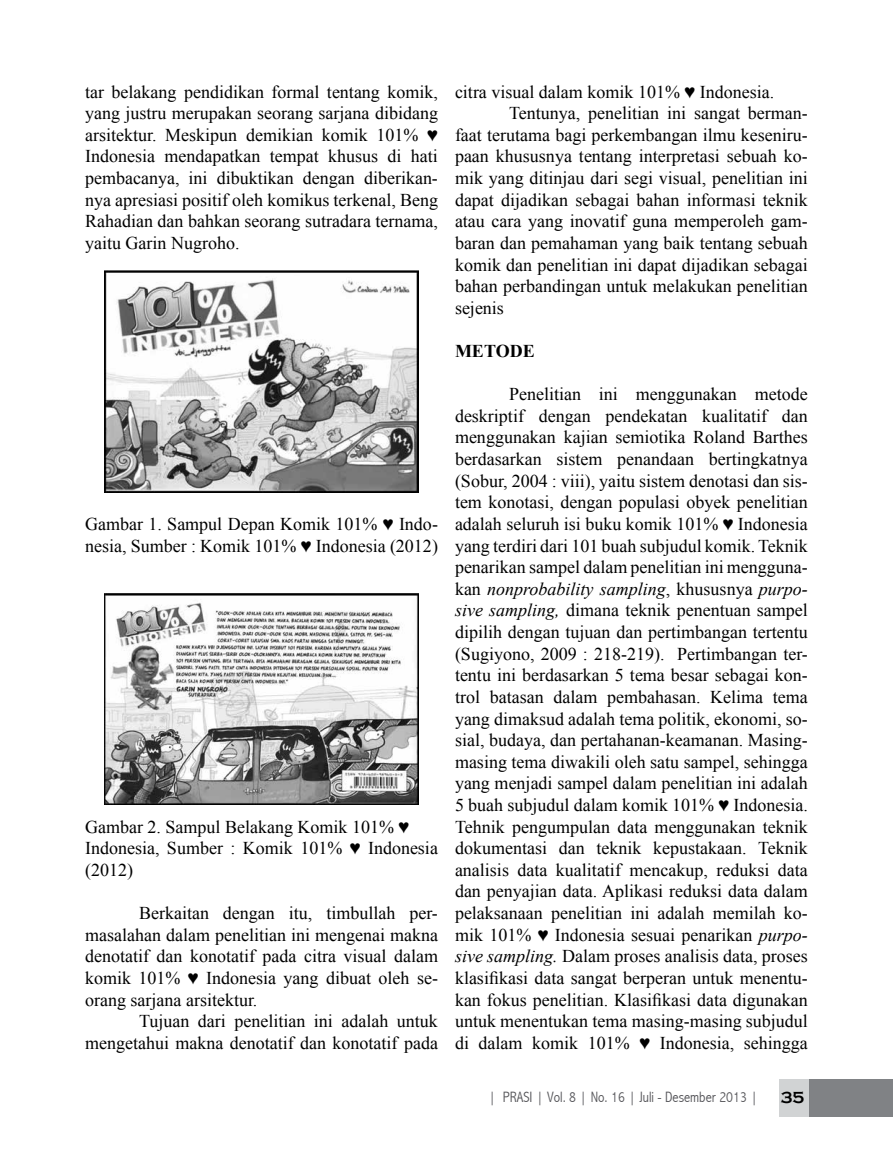
<style>
.page{position:relative;width:893px;height:1149px;background:#fff}
.page>*{position:absolute;margin:0;border:0;box-sizing:border-box;transform-origin:0 0}
.t1{font:18px/21.6px "Times New Roman";color:#000;text-align:justify}
.t2{font:700 18px "Times New Roman";color:#000}
.t3{font:700 16.5px "Copperplate Gothic";color:#000}
.t4{font:300 15px "Abadi MT Condensed";color:#56565a}
.s1{font-style:italic}
</style>
<div class="page">
<div style="left:779px;top:1079px;width:114px;height:37px;background:#d1d3d4"></div>
<div style="left:809px;top:1079px;width:84px;height:37px;background:#808285"></div>
<img style="left:104px;top:271px;width:315px;height:222px">
<img style="left:105px;top:593px;width:313px;height:211px">
<p class="t1" style="left:85px;top:80px;width:354px">tar belakang pendidikan formal tentang komik, yang justru merupakan seorang sarjana dibidang arsitektur. Meskipun demikian komik 101% ♥ Indonesia mendapatkan tempat khusus di hati pembacanya, ini dibuktikan dengan diberikan&shy;nya apresiasi positif oleh komikus terkenal, Beng Rahadian dan bahkan seorang sutradara ternama, yaitu Garin Nugroho.</p>
<p class="t1" style="left:85px;top:512px;width:354px">Gambar 1. Sampul Depan Komik 101% ♥ Indo&shy;nesia, Sumber : Komik 101% ♥ Indonesia (2012)</p>
<p class="t1" style="left:85px;top:815px;width:354px;text-align:left">Gambar 2. Sampul Belakang Komik 101% ♥<br>Indonesia, Sumber : Komik 101% ♥ Indonesia (2012)</p>
<p class="t1" style="left:85px;top:901px;width:354px;text-indent:54px">Berkaitan dengan itu, timbullah per&shy;masalahan dalam penelitian ini mengenai makna denotatif dan konotatif pada citra visual dalam komik 101% ♥ Indonesia yang dibuat oleh se&shy;orang sarjana arsitektur.</p>
<p class="t1" style="left:85px;top:1009px;width:354px;text-align:right">Tujuan dari penelitian ini adalah untuk mengetahui makna denotatif dan konotatif pada</p>
<p class="t1" style="left:455px;top:80px;width:321px">citra visual dalam komik 101% ♥ Indonesia.</p>
<p class="t1" style="left:509px;top:102px;width:300px">Tentunya, penelitian ini sangat berman-</p>
<p class="t1" style="left:455px;top:124px;width:354px">faat terutama bagi perkembangan ilmu keseniru-</p>
<p class="t1" style="left:455px;top:145px;width:354px">paan khususnya tentang interpretasi sebuah ko-</p>
<p class="t1" style="left:455px;top:167px;width:354px">mik yang ditinjau dari segi visual, penelitian ini</p>
<p class="t1" style="left:455px;top:188px;width:354px">dapat dijadikan sebagai bahan informasi teknik</p>
<p class="t1" style="left:455px;top:210px;width:354px">atau cara yang inovatif guna memperoleh gam-</p>
<p class="t1" style="left:455px;top:232px;width:354px">baran dan pemahaman yang baik tentang sebuah</p>
<p class="t1" style="left:455px;top:253px;width:354px">komik dan penelitian ini dapat dijadikan sebagai</p>
<p class="t1" style="left:455px;top:275px;width:354px">bahan perbandingan untuk melakukan penelitian</p>
<p class="t1" style="left:455px;top:296px;width:50px">sejenis</p>
<p class="t2" style="left:455px;top:338px;width:81px">METODE</p>
<p class="t1" style="left:455px;top:383px;width:354px;text-indent:54px">Penelitian ini menggunakan metode deskriptif dengan pendekatan kualitatif dan menggunakan kajian semiotika Roland Barthes berdasarkan sistem penandaan bertingkatnya (Sobur, 2004 : viii), yaitu sistem denotasi dan sis&shy;tem konotasi, dengan populasi obyek penelitian adalah seluruh isi buku komik 101% ♥ Indonesia yang terdiri dari 101 buah subjudul komik. Teknik penarikan sampel dalam penelitian ini mengguna&shy;kan <span class="s1">nonprobability sampling</span>, khususnya <span class="s1">purpo&shy;sive sampling,</span> dimana teknik penentuan sampel dipilih dengan tujuan dan pertimbangan tertentu (Sugiyono, 2009 : 218-219). Pertimbangan ter&shy;tentu ini berdasarkan 5 tema besar sebagai kon&shy;trol batasan dalam pembahasan. Kelima tema yang dimaksud adalah tema politik, ekonomi, so&shy;sial, budaya, dan pertahanan-keamanan. Masing&shy;masing tema diwakili oleh satu sampel, sehingga yang menjadi sampel dalam penelitian ini adalah 5 buah subjudul dalam komik 101% ♥ Indonesia.<br>Tehnik pengumpulan data menggunakan teknik dokumentasi dan teknik kepustakaan. Teknik analisis data kualitatif mencakup, reduksi data dan penyajian data. Aplikasi reduksi data dalam pelaksanaan penelitian ini adalah memilah ko&shy;mik 101% ♥ Indonesia sesuai penarikan <span class="s1">purpo&shy;sive sampling.</span> Dalam proses analisis data, proses klasifikasi data sangat berperan untuk menentu&shy;kan fokus penelitian. Klasifikasi data digunakan untuk menentukan tema masing-masing subjudul di dalam komik 101% ♥ Indonesia, sehingga</p>
<p class="t4" style="left:488px;top:1087px;width:271px">| PRASI | Vol. 8 | No. 16 | Juli - Desember 2013 |</p>
<p class="t3" style="left:781px;top:1087px;width:25px">35</p>
</div>
